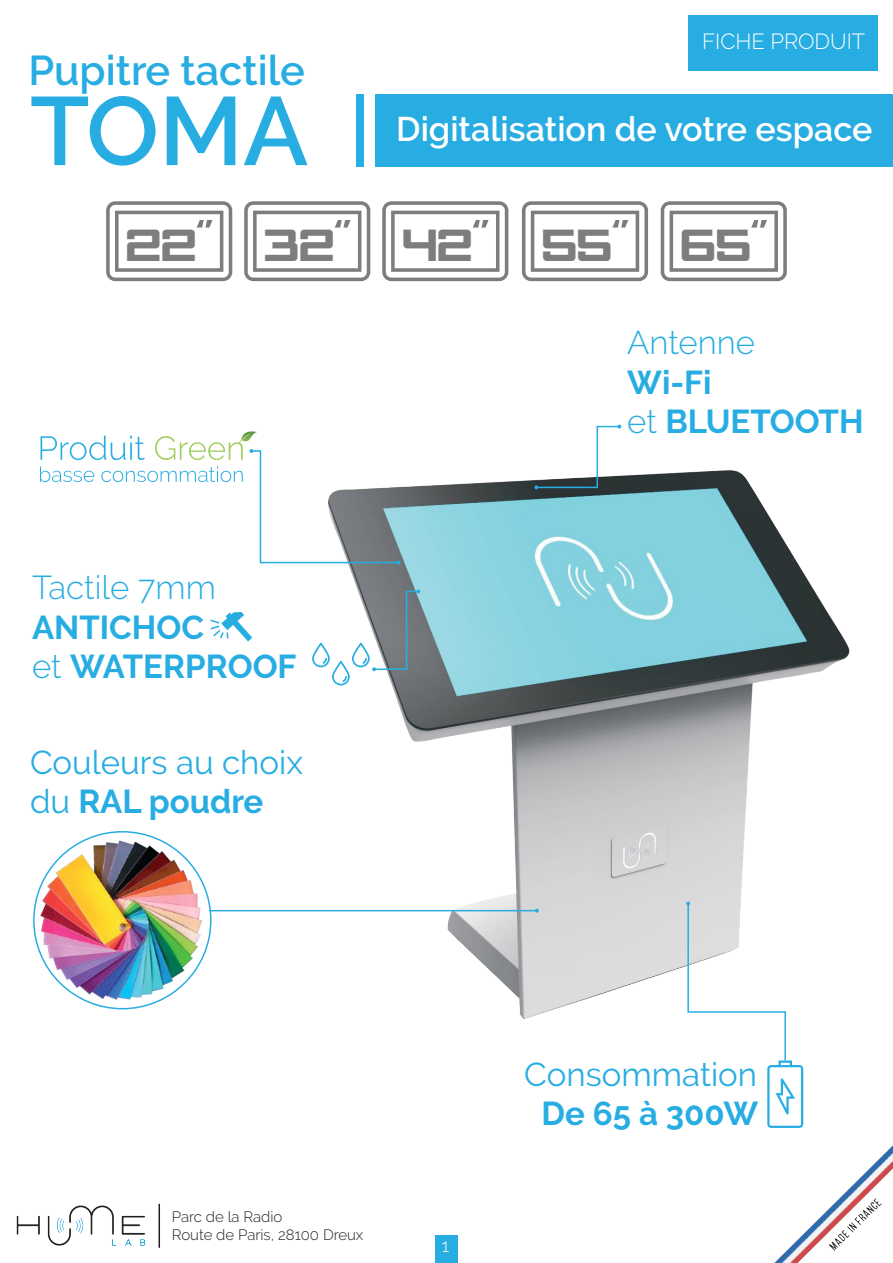
<style>
.page{position:relative;width:893px;height:1263px;background:#fff}
.page>*{position:absolute;margin:0;border:0;box-sizing:border-box;transform-origin:0 0}
.t1{font:600 96.6px "Raleway";color:#28ade3}
.t2{font:600 41.55px "Raleway";color:#28ade3}
.t3{font:41.4px "Cafe Nero M54";color:#7d7c7e}
.t4{font:600 34.05px "Raleway";color:#fff}
.t5{font:700 33px/39.6px "Raleway";color:#28ade3}
.t6{font:33px/39.6px "Raleway";color:#28ade3}
.t7{font:300 33px "Raleway";color:#28ade3}
.t8{font:300 21.9px "Raleway";color:#fff}
.t9{font:300 18px "Raleway";color:#fff}
.t10{font:300 15px/18px "Raleway";color:#241f1f}
.s1{font-weight:300}
.s2{font-weight:700}
</style>
<div class="page">
<img style="left:329px;top:471px;width:520px;height:547px">
<div style="left:375px;top:94px;width:518px;height:72px;background:#28ade3"></div>
<img style="left:775px;top:1145px;width:118px;height:118px">
<svg style="left:40px;top:431px;width:360px;height:133px"></svg>
<svg style="left:534px;top:424px;width:88px;height:65px"></svg>
<img style="left:39px;top:837px;width:167px;height:167px">
<hr style="left:209px;top:910px;width:328px;height:1px;background:#28ade3">
<svg style="left:535px;top:909px;width:4px;height:4px"></svg>
<div style="left:356px;top:94px;width:8px;height:72px;background:#28ade3"></div>
<svg style="left:686px;top:901px;width:117px;height:227px"></svg>
<svg style="left:312px;top:589px;width:109px;height:96px"></svg>
<svg style="left:210px;top:612px;width:42px;height:29px"></svg>
<svg style="left:106px;top:201px;width:126px;height:80px"></svg>
<svg style="left:244px;top:201px;width:126px;height:80px"></svg>
<svg style="left:382px;top:201px;width:126px;height:80px"></svg>
<svg style="left:522px;top:201px;width:126px;height:80px"></svg>
<svg style="left:661px;top:201px;width:126px;height:80px"></svg>
<img style="left:16px;top:1205px;width:130px;height:41px">
<hr style="left:159px;top:1204px;width:1px;height:44px;background:#241f1f">
<div style="left:689px;top:15px;width:189px;height:55px;background:#28ade3"></div>
<div style="left:435px;top:1235px;width:23px;height:28px;background:#28ade3"></div>
<p class="t2" style="left:28px;top:47px;width:278px">Pupitre tactile</p>
<h1 class="t1" style="left:30px;top:76px;width:280px">TOMA</h1>
<p class="t8" style="left:702px;top:29px;width:164px">FICHE PRODUIT</p>
<p class="t4" style="left:396px;top:109px;width:478px">Digitalisation de votre espace</p>
<p class="t3" style="left:126px;top:222px;width:72px">22</p>
<p class="t3" style="left:264px;top:222px;width:72px">32</p>
<p class="t3" style="left:402px;top:222px;width:72px">42</p>
<p class="t3" style="left:542px;top:222px;width:72px">55</p>
<p class="t3" style="left:680px;top:222px;width:72px">65</p>
<p class="t7" style="left:32px;top:568px;width:185px">Tactile 7mm</p>
<p class="t5" style="left:32px;top:607px;width:266px">ANTICHOC<br><span class="s1">et</span> WATERPROOF</p>
<p class="t6" style="left:30px;top:742px;width:274px">Couleurs au choix du <span class="s2">RAL poudre</span></p>
<p class="t7" style="left:627px;top:323px;width:129px">Antenne</p>
<p class="t5" style="left:627px;top:362px;width:238px">Wi-Fi<br><span class="s1">et</span> BLUETOOTH</p>
<p class="t10" style="left:172px;top:1207px;width:193px">Parc de la Radio<br>Route de Paris, 28100 Dreux</p>
<p class="t9" style="left:442px;top:1235px;width:9px">1</p>
<p class="t6" style="left:524px;top:1054px;width:234px">Consommation</p>
<p class="t5" style="left:541px;top:1094px;width:218px">De 65 à 300W</p>
</div>
